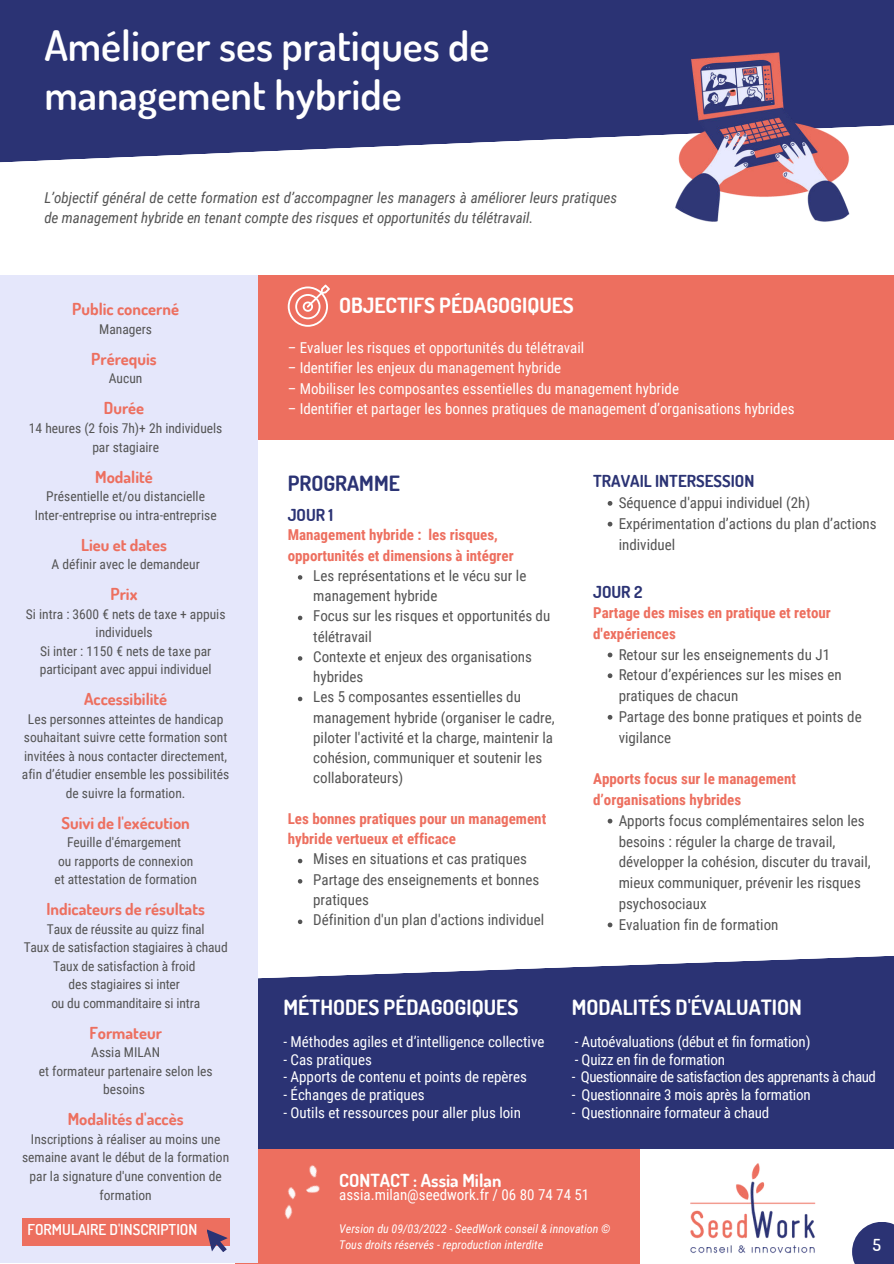
<style>
.page{position:relative;width:894px;height:1264px;background:#fff}
.page>*{position:absolute;margin:0;border:0;box-sizing:border-box;transform-origin:0 0}
.t1{font:600 42px/49.5px "Dosis";color:#fff}
.t2{font:700 21px "Dosis";color:#fff}
.t3{font:700 21px "Dosis";color:#2b3374}
.t4{font:700 18px "Dosis";color:#fff}
.t5{font:700 16.5px "Dosis";color:#ed6f5f}
.t6{font:700 16.5px "Dosis";color:#2b3374}
.t7{font:600 16.5px "Dosis";color:#fff}
.t8{font:15px/20.2px "Roboto Condensed";color:#545454}
.t9{font:15px "Roboto Condensed";color:#fff}
.t10{font:700 15px/20.2px "Roboto Condensed";color:#ed6f5f}
.t11{font:italic 15px/20.2px "Roboto Condensed";color:#545454}
.t12{font:15px "Roboto Condensed";letter-spacing:-.03em;color:#fff}
.t13{font:600 15px "Dosis";color:#fff}
.t14{font:13.5px/18.5px "Roboto Condensed";color:#545454;text-align:center}
.t15{font:italic 12px/16px "Roboto Condensed";color:#fff}
</style>
<div class="page">
<svg style="left:0;top:0;width:893px;height:163px;background:#3d447f"></svg>
<div style="left:257px;top:275px;width:636px;height:164px;background:#ed6f5f"></div>
<img style="left:651px;top:41px;width:214px;height:181px">
<div style="left:236px;top:1070px;width:403px;height:193px;background:#ed6f5f"></div>
<svg style="left:257px;top:940px;width:636px;height:130px;fill:#2b3374"></svg>
<svg style="left:298px;top:575px;width:4px;height:4px"></svg>
<svg style="left:298px;top:615px;width:4px;height:5px"></svg>
<svg style="left:298px;top:656px;width:4px;height:4px"></svg>
<svg style="left:298px;top:696px;width:4px;height:5px"></svg>
<svg style="left:298px;top:858px;width:4px;height:5px"></svg>
<svg style="left:298px;top:879px;width:4px;height:4px"></svg>
<svg style="left:298px;top:919px;width:4px;height:5px"></svg>
<svg style="left:287px;top:285px;width:43px;height:42px"></svg>
<div style="left:851px;top:1221px;width:42px;height:42px;background:#2b3374"></div>
<img style="left:257px;top:1148px;width:97px;height:104px">
<img style="left:650px;top:1148px;width:201px;height:106px">
<div style="left:229px;top:1070px;width:664px;height:78px;background:#2b3374"></div>
<div style="left:0;top:275px;width:257px;height:987px;background:#e5e7fb"></div>
<svg style="left:607px;top:501px;width:5px;height:4px"></svg>
<svg style="left:607px;top:521px;width:5px;height:5px"></svg>
<svg style="left:607px;top:652px;width:5px;height:5px"></svg>
<svg style="left:607px;top:673px;width:5px;height:5px"></svg>
<svg style="left:607px;top:715px;width:5px;height:4px"></svg>
<svg style="left:607px;top:818px;width:5px;height:5px"></svg>
<svg style="left:607px;top:922px;width:5px;height:5px"></svg>
<div style="left:22px;top:1217px;width:207px;height:28px;background:#ed6f5f"></div>
<svg style="left:206px;top:1229px;width:22px;height:23px"></svg>
<h1 class="t1" style="left:44px;top:20px;width:446px">Améliorer ses pratiques de management hybride</h1>
<p class="t11" style="left:44px;top:187px;width:574px">L’objectif général de cette formation est d’accompagner les managers à améliorer leurs pratiques de management hybride en tenant compte des risques et opportunités du télétravail.</p>
<p class="t5" style="left:72px;top:299px;width:108px">Public concerné</p>
<p class="t14" style="left:99px;top:319px;width:54px">Managers</p>
<p class="t5" style="left:91px;top:348px;width:67px">Prérequis</p>
<p class="t14" style="left:109px;top:369px;width:35px">Aucun</p>
<p class="t5" style="left:104px;top:398px;width:42px">Durée</p>
<p class="t14" style="left:29px;top:418px;width:195px">14 heures (2 fois 7h)+ 2h individuels par stagiaire</p>
<p class="t5" style="left:95px;top:466px;width:59px">Modalité</p>
<p class="t14" style="left:35px;top:486px;width:183px">Présentielle et/ou distancielle<br>Inter-entreprise ou intra-entreprise</p>
<p class="t5" style="left:81px;top:534px;width:87px">Lieu et dates</p>
<p class="t14" style="left:51px;top:554px;width:150px">A définir avec le demandeur</p>
<p class="t5" style="left:110px;top:583px;width:28px">Prix</p>
<p class="t14" style="left:26px;top:604px;width:201px">Si intra : 3600 € nets de taxe + appuis individuels<br>Si inter : 1150 € nets de taxe par participant avec appui individuel</p>
<p class="t5" style="left:84px;top:688px;width:85px">Accessibilité</p>
<p class="t14" style="left:22px;top:709px;width:209px">Les personnes atteintes de handicap souhaitant suivre cette formation sont invitées à nous contacter directement, afin d’étudier ensemble les possibilités de suivre la formation.</p>
<p class="t5" style="left:61px;top:812px;width:130px">Suivi de l'exécution</p>
<p class="t14" style="left:54px;top:832px;width:144px">Feuille d'émargement<br>ou rapports de connexion et attestation de formation</p>
<p class="t5" style="left:46px;top:898px;width:160px">Indicateurs de résultats</p>
<p class="t14" style="left:24px;top:919px;width:205px">Taux de réussite au quizz final<br>Taux de satisfaction stagiaires à chaud<br>Taux de satisfaction à froid<br>des stagiaires si inter<br>ou du commanditaire si intra</p>
<p class="t5" style="left:89px;top:1022px;width:74px">Formateur</p>
<p class="t14" style="left:39px;top:1042px;width:175px">Assia MILAN<br>et formateur partenaire selon les besoins</p>
<p class="t5" style="left:68px;top:1108px;width:117px">Modalités d'accès</p>
<p class="t14" style="left:22px;top:1129px;width:209px">Inscriptions à réaliser au moins une semaine avant le début de la formation par la signature d'une convention de formation</p>
<p class="t13" style="left:28px;top:1220px;width:171px">FORMULAIRE D'INSCRIPTION</p>
<h2 class="t2" style="left:339px;top:291px;width:236px">OBJECTIFS PÉDAGOGIQUES</h2>
<p class="t9" style="left:287px;top:337px;width:298px">– Evaluer les risques et opportunités du télétravail</p>
<p class="t9" style="left:287px;top:357px;width:275px">– Identifier les enjeux du management hybride</p>
<p class="t9" style="left:287px;top:378px;width:392px">– Mobiliser les composantes essentielles du management hybride</p>
<p class="t9" style="left:287px;top:398px;width:508px">– Identifier et partager les bonnes pratiques de management d’organisations hybrides</p>
<h2 class="t3" style="left:287px;top:469px;width:113px">PROGRAMME</h2>
<p class="t6" style="left:287px;top:504px;width:47px">JOUR 1</p>
<p class="t10" style="left:287px;top:524px;width:227px">Management hybride : les risques, opportunités et dimensions à intégrer</p>
<p class="t8" style="left:313px;top:564px;width:243px">Les représentations et le vécu sur le management hybride<br>Focus sur les risques et opportunités du télétravail<br>Contexte et enjeux des organisations hybrides<br>Les 5 composantes essentielles du management hybride (organiser le cadre, piloter l'activité et la charge, maintenir la cohésion, communiquer et soutenir les collaborateurs)</p>
<p class="t10" style="left:287px;top:807px;width:260px">Les bonnes pratiques pour un management hybride vertueux et efficace</p>
<p class="t8" style="left:313px;top:848px;width:232px">Mises en situations et cas pratiques<br>Partage des enseignements et bonnes pratiques<br>Définition d'un plan d'actions individuel</p>
<p class="t6" style="left:593px;top:471px;width:163px">TRAVAIL INTERSESSION</p>
<p class="t8" style="left:618px;top:491px;width:259px;line-height:20.7px">Séquence d'appui individuel (2h)<br>Expérimentation d’actions du plan d’actions individuel</p>
<p class="t6" style="left:593px;top:581px;width:51px">JOUR 2</p>
<p class="t10" style="left:593px;top:602px;width:239px;line-height:20.7px">Partage des mises en pratique et retour d'expériences</p>
<p class="t8" style="left:618px;top:643px;width:244px;line-height:20.7px">Retour sur les enseignements du J1<br>Retour d’expériences sur les mises en pratiques de chacun<br>Partage des bonne pratiques et points de vigilance</p>
<p class="t10" style="left:593px;top:768px;width:204px;line-height:20.7px">Apports focus sur le management d’organisations hybrides</p>
<p class="t8" style="left:618px;top:809px;width:253px;line-height:20.7px">Apports focus complémentaires selon les besoins : réguler la charge de travail, développer la cohésion, discuter du travail, mieux communiquer, prévenir les risques psychosociaux<br>Evaluation fin de formation</p>
<h2 class="t2" style="left:283px;top:993px;width:236px">MÉTHODES PÉDAGOGIQUES</h2>
<p class="t9" style="left:283px;top:1031px;width:262px">- Méthodes agiles et d’intelligence collective</p>
<p class="t9" style="left:283px;top:1048px;width:90px">- Cas pratiques</p>
<p class="t9" style="left:283px;top:1066px;width:245px">- Apports de contenu et points de repères</p>
<p class="t9" style="left:283px;top:1084px;width:143px">- Échanges de pratiques</p>
<p class="t9" style="left:283px;top:1101px;width:239px">- Outils et ressources pour aller plus loin</p>
<h2 class="t2" style="left:571px;top:993px;width:232px">MODALITÉS D'ÉVALUATION</h2>
<p class="t9" style="left:574px;top:1031px;width:237px">- Autoévaluations (début et fin formation)</p>
<p class="t9" style="left:574px;top:1048px;width:152px">- Quizz en fin de formation</p>
<p class="t12" style="left:571px;top:1066px;width:306px">- Questionnaire de satisfaction des apprenants à chaud</p>
<p class="t9" style="left:571px;top:1084px;width:240px">- Questionnaire 3 mois après la formation</p>
<p class="t9" style="left:571px;top:1101px;width:199px">- Questionnaire formateur à chaud</p>
<p class="t4" style="left:339px;top:1168px;width:164px">CONTACT : Assia Milan</p>
<p class="t9" style="left:339px;top:1184px;width:251px">assia.milan@seedwork.fr / 06 80 74 74 51</p>
<p class="t15" style="left:339px;top:1220px;width:272px">Version du 09/03/2022 - SeedWork conseil &amp; innovation ©<br>Tous droits réservés - reproduction interdite</p>
<p class="t7" style="left:872px;top:1233px;width:10px">5</p>
</div>
